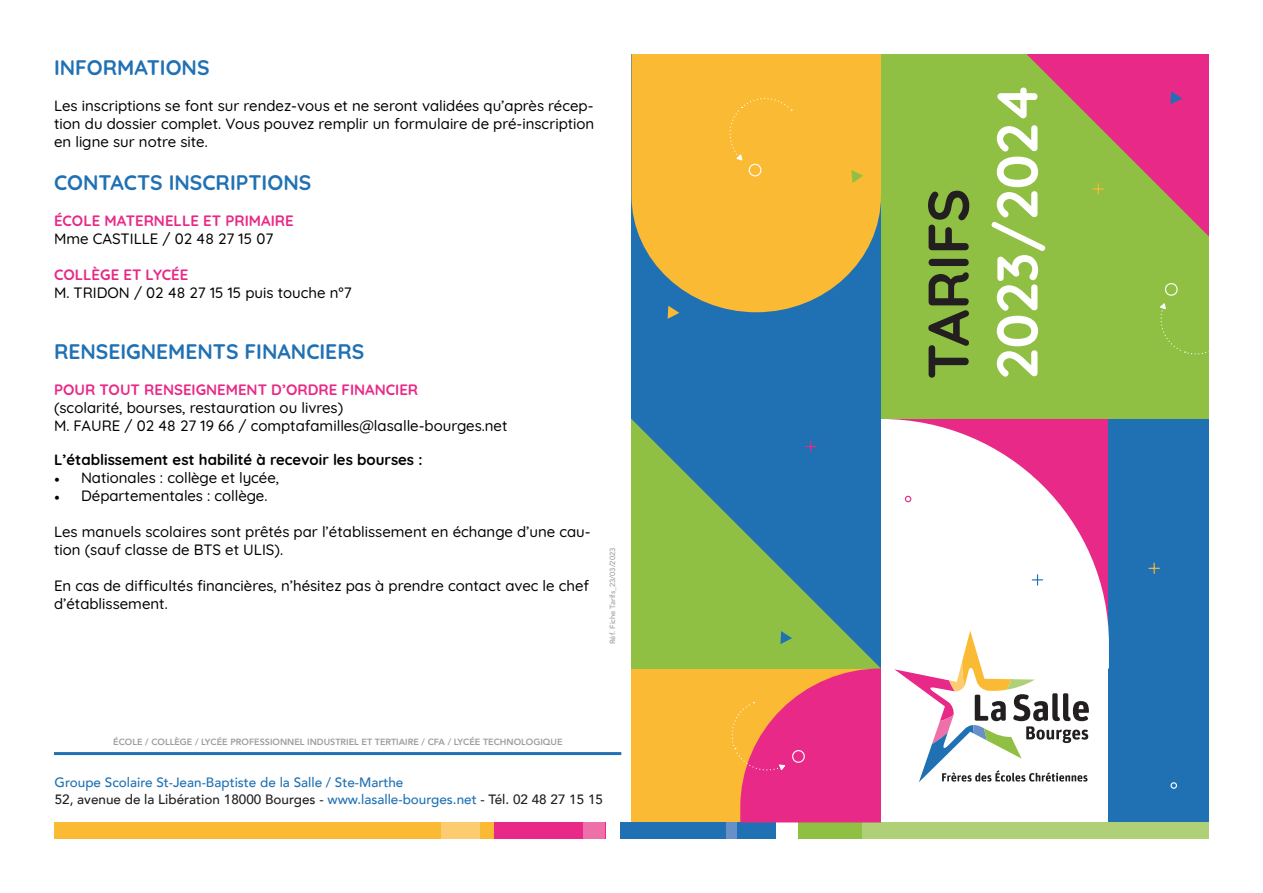
<style>
.page{position:relative;width:1263px;height:893px;background:#fff}
.page>*{position:absolute;margin:0;border:0;box-sizing:border-box;transform-origin:0 0}
.t1{font:700 57.3px "Quicksand";color:#fff}
.t2{font:700 57.3px "Quicksand";color:#231f20}
.t3{font:700 21px "Quicksand";color:#2071b4}
.t4{font:500 15px/18px "Quicksand";color:#000}
.t5{font:700 15px "Quicksand";color:#e82987}
.t6{font:700 15px "Quicksand";color:#000}
.t7{font:500 13.5px/16.2px "Avenir";color:#2071b4}
.t8{font:800 9px "Avenir";color:#9d9d9c}
.t9{font:500 7.5px "Avenir";color:#9d9d9c}
.s1{font-family:"Minion Pro"}
.s2{color:#231f20}
</style>
<div class="page">
<div style="left:631px;top:54px;width:250px;height:365px;background:#2071b4"></div>
<div style="left:1109px;top:419px;width:100px;height:403px;background:#2071b4"></div>
<div style="left:631px;top:668px;width:250px;height:154px;background:#fbba33"></div>
<div style="left:494px;top:822px;width:111px;height:17px;background:#e82987"></div>
<div style="left:620px;top:822px;width:155px;height:17px;background:#2071b4"></div>
<div style="left:54px;top:822px;width:440px;height:17px;background:#fbba33"></div>
<div style="left:441px;top:822px;width:38px;height:17px;background:#fdcc71"></div>
<div style="left:583px;top:822px;width:22px;height:17px;background:#ed71a8"></div>
<div style="left:726px;top:822px;width:11px;height:17px;background:#6790c8"></div>
<div style="left:799px;top:822px;width:82px;height:17px;background:#8fc043"></div>
<div style="left:863px;top:822px;width:346px;height:17px;background:#afd076"></div>
<hr style="left:54px;top:752px;width:567px;height:3px;background:#2071b4">
<svg style="left:631px;top:54px;width:250px;height:258px;background:#e4b240"></svg>
<div style="left:881px;top:54px;width:328px;height:365px;background:#8fc043"></div>
<svg style="left:887px;top:419px;width:222px;height:224px"></svg>
<svg style="left:631px;top:419px;width:250px;height:249px;background:#57987b"></svg>
<div style="left:749px;top:164px;width:12px;height:13px;border:1px solid #fff;border-radius:50%"></div>
<svg style="left:905px;top:496px;width:6px;height:6px"></svg>
<div style="left:1170px;top:782px;width:7px;height:7px;border:1px solid #fff;border-radius:50%"></div>
<svg style="left:805px;top:441px;width:11px;height:11px"></svg>
<svg style="left:851px;top:170px;width:12px;height:13px"></svg>
<svg style="left:668px;top:306px;width:11px;height:13px"></svg>
<svg style="left:780px;top:631px;width:12px;height:13px"></svg>
<div style="left:1085px;top:428px;width:7px;height:8px;background:#e82987;border-radius:50%"></div>
<svg style="left:728px;top:668px;width:153px;height:154px"></svg>
<div style="left:727px;top:95px;width:65px;height:66px;background:#fbba33"></div>
<svg style="left:1160px;top:283px;width:49px;height:72px"></svg>
<svg style="left:1032px;top:575px;width:11px;height:10px"></svg>
<svg style="left:1026px;top:54px;width:183px;height:183px"></svg>
<svg style="left:1149px;top:563px;width:10px;height:10px"></svg>
<svg style="left:894px;top:631px;width:195px;height:151px"></svg>
<h2 class="t3" style="left:54px;top:50px;width:157px">INFORMATIONS</h2>
<p class="t4" style="left:54px;top:95px;width:542px;text-align:justify">Les inscriptions se font sur rendez-vous et ne seront validées qu’après récep&shy;tion du dossier complet. Vous pouvez remplir un formulaire de pré-inscription en ligne sur notre site.</p>
<h2 class="t3" style="left:54px;top:165px;width:259px">CONTACTS INSCRIPTIONS</h2>
<p class="t5" style="left:54px;top:208px;width:241px">ÉCOLE MATERNELLE ET PRIMAIRE</p>
<p class="t4" style="left:54px;top:228px;width:221px">Mme CASTILLE / 02 48 27 15 07</p>
<p class="t5" style="left:54px;top:262px;width:136px">COLLÈGE ET LYCÉE</p>
<p class="t4" style="left:54px;top:282px;width:299px">M. TRIDON / 02 48 27 15 15 puis touche n°7</p>
<h2 class="t3" style="left:54px;top:335px;width:312px">RENSEIGNEMENTS FINANCIERS</h2>
<p class="t5" style="left:54px;top:378px;width:366px">POUR TOUT RENSEIGNEMENT D’ORDRE FINANCIER</p>
<p class="t4" style="left:54px;top:398px;width:455px">(scolarité, bourses, restauration ou livres)<br>M. FAURE / 02 48 27 19 66 / comptafamilles@lasalle-bourges.net</p>
<p class="t6" style="left:54px;top:447px;width:370px">L’établissement est habilité à recevoir les bourses :</p>
<p class="t4" style="left:54px;top:467px;width:227px"><span class="s1">•</span> Nationales : collège et lycée,</p>
<p class="t4" style="left:54px;top:485px;width:215px"><span class="s1">•</span> Départementales : collège.</p>
<p class="t4" style="left:54px;top:521px;width:538px">Les manuels scolaires sont prêtés par l’établissement en échange d’une cau&shy;tion (sauf classe de BTS et ULIS).</p>
<p class="t4" style="left:54px;top:575px;width:537px">En cas de difficultés financières, n’hésitez pas à prendre contact avec le chef d’établissement.</p>
<p class="t9" style="left:606px;top:644px;width:98px;rotate:-90deg">Réf. Fiche Tarifs_23/03/2023</p>
<p class="t8" style="left:113px;top:735px;width:451px">ÉCOLE / COLLÈGE / LYCÉE PROFESSIONNEL INDUSTRIEL ET TERTIAIRE / CFA / LYCÉE TECHNOLOGIQUE</p>
<p class="t7" style="left:55px;top:774px;width:550px">Groupe Scolaire St-Jean-Baptiste de la Salle / Ste-Marthe<br><span class="s2">52, avenue de la Libération 18000 Bourges -</span> www.lasalle-bourges.net <span class="s2">- Tél. 02 48 27 15 15</span></p>
<h1 class="t2" style="left:901px;top:379px;width:192px;rotate:-90deg">TARIFS</h1>
<h1 class="t1" style="left:970px;top:379px;width:298px;rotate:-90deg">2023/2024</h1>
</div>
